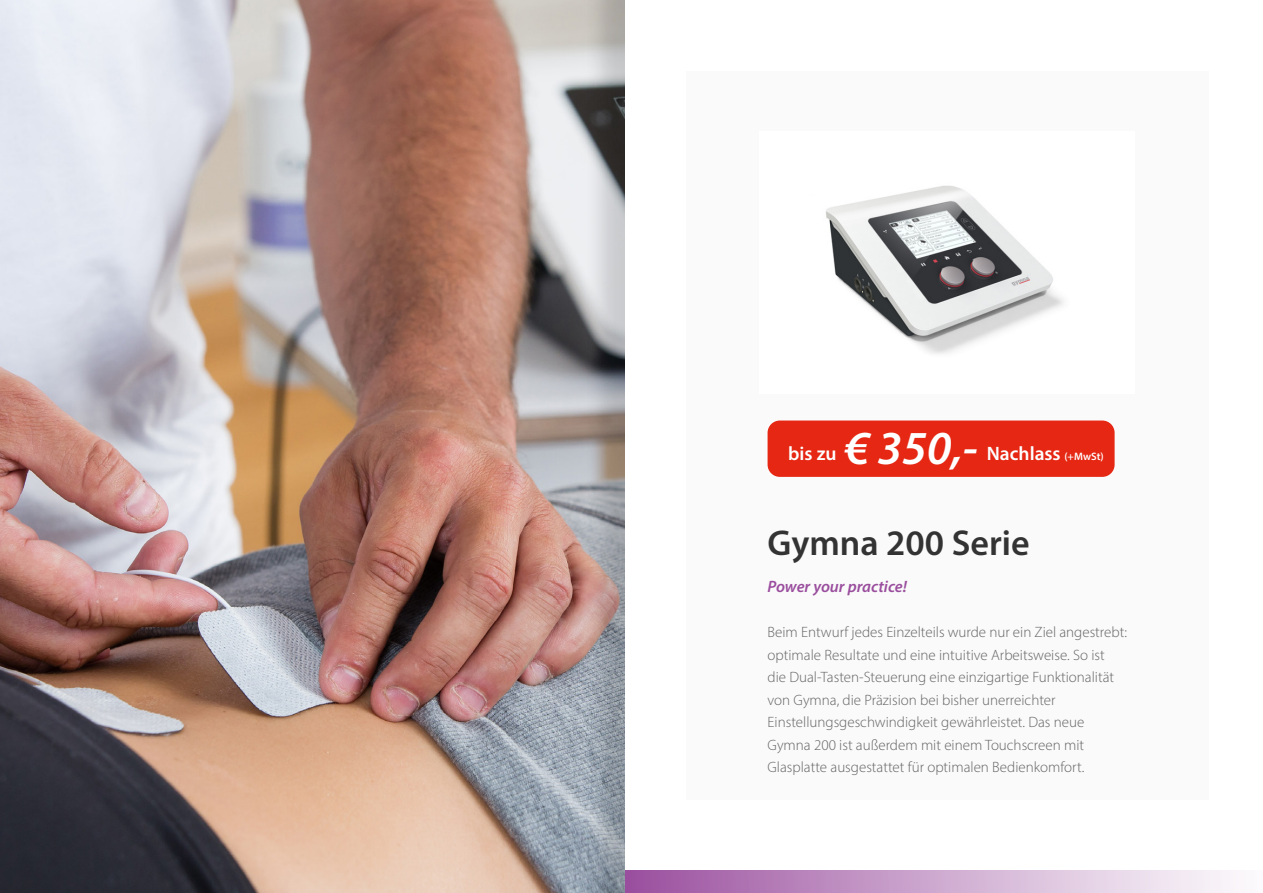
<style>
.page{position:relative;width:1263px;height:893px;background:#fff}
.page>*{position:absolute;margin:0;border:0;box-sizing:border-box;transform-origin:0 0}
.t1{font:italic 600 47.55px "Myriad Pro";color:#fff}
.t2{font:600 36px "Myriad Pro";color:#333}
.t3{font:600 19.5px "Myriad Pro";color:#fff}
.t4{font:italic 600 16.5px "Myriad Pro";color:#9a4e9e}
.t5{font:300 15px/22.5px "Myriad Pro";color:#646363}
.s1{font-size:10.8px}
</style>
<div class="page">
<img style="left:0;top:0;width:584px;height:893px">
<div style="left:584px;top:0;width:679px;height:893px;background:#000;opacity:.15"></div>
<div style="left:625px;top:0;width:638px;height:893px;background:#fff"></div>
<div style="left:686px;top:71px;width:522px;height:728px;background:#fafafa"></div>
<div style="left:625px;top:871px;width:638px;height:22px;background:linear-gradient(to right,#9c52a0,#fff)"></div>
<img style="left:826px;top:186px;width:236px;height:167px">
<div style="left:767px;top:421px;width:347px;height:56px;background:#e52713;border-radius:12px"></div>
<h3 class="t3" style="left:788px;top:441px;width:50px">bis zu</h3>
<h1 class="t1" style="left:844px;top:418px;width:135px">€ 350,-</h1>
<h3 class="t3" style="left:987px;top:441px;width:118px">Nachlass <span class="s1">(+MwSt)</span></h3>
<h2 class="t2" style="left:767px;top:520px;width:264px">Gymna 200 Serie</h2>
<p class="t4" style="left:767px;top:576px;width:141px">Power your practice!</p>
<p class="t5" style="left:767px;top:621px;width:361px">Beim Entwurf jedes Einzelteils wurde nur ein Ziel angestrebt: optimale Resultate und eine intuitive Arbeitsweise. So ist die Dual-Tasten-Steuerung eine einzigartige Funktionalität von Gymna, die Präzision bei bisher unerreichter Einstellungsgeschwindigkeit gewährleistet. Das neue Gymna 200 ist außerdem mit einem Touchscreen mit Glasplatte ausgestattet für optimalen Bedienkomfort.</p>
</div>
